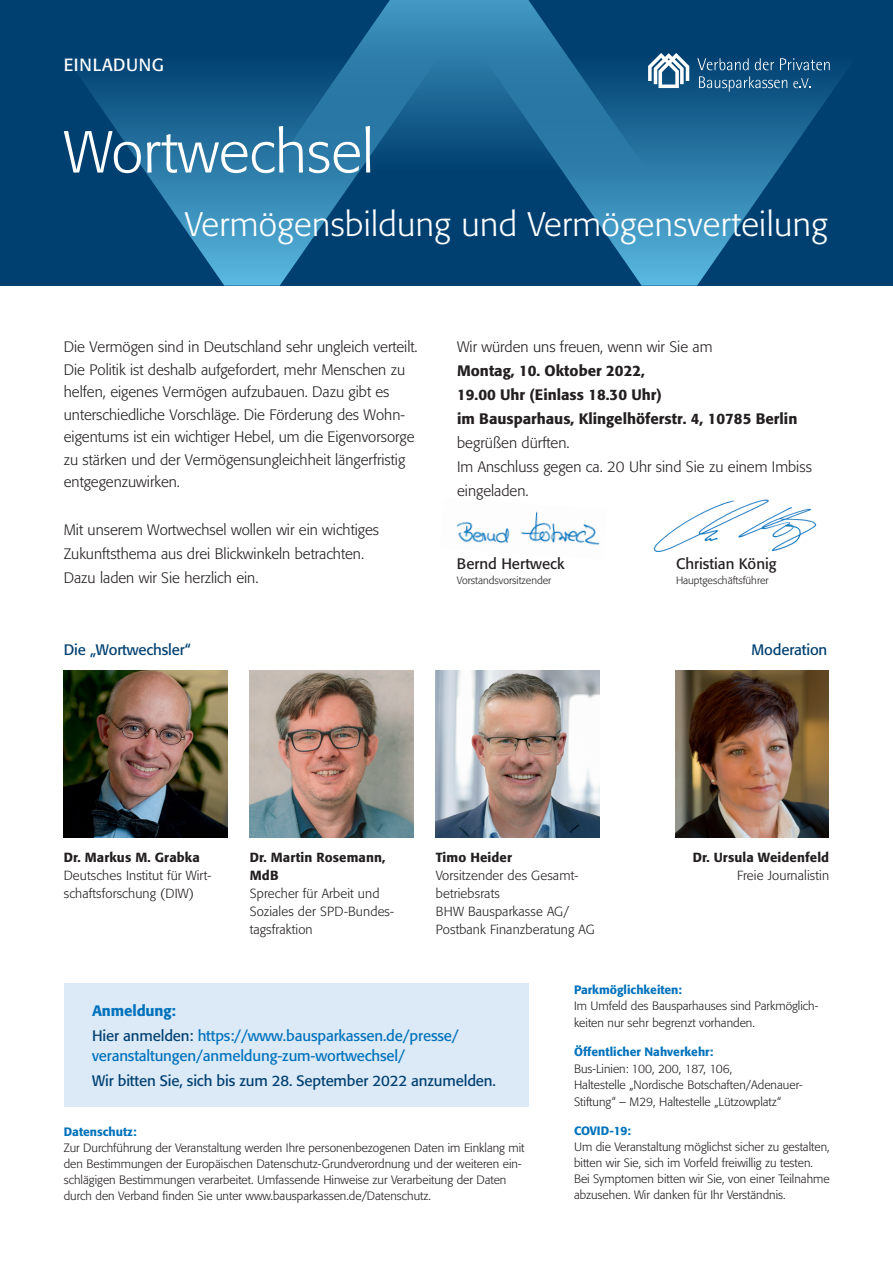
<style>
.page{position:relative;width:893px;height:1263px;background:#fff}
.page>*{position:absolute;margin:0;border:0;box-sizing:border-box;transform-origin:0 0}
.t1{font:300 58.65px "Formata";color:#fff}
.t2{font:300 33.75px "Formata";letter-spacing:.01em;color:#fff}
.t3{font:17.55px "Formata";letter-spacing:.04em;color:#fff}
.t4{font:300 15px/22.5px "Formata";color:#231f20}
.t5{font:15px/25.3px "Formata";letter-spacing:-.01em;color:#0072bc}
.t6{font:500 15px/24px "Formata";color:#231f20}
.t7{font:15px "Formata";letter-spacing:-.01em;color:#004071}
.t8{font:15px "Formata";color:#231f20}
.t9{font:300 13.05px/18px "Formata";letter-spacing:.01em;color:#231f20}
.t10{font:500 13.05px/18px "Formata";letter-spacing:.01em;color:#231f20}
.t11{font:300 12px/16px "Formata";color:#231f20}
.t12{font:500 12px "Formata";color:#0072bc}
.t13{font:300 10.5px "Formata";color:#231f20}
.s1{font-weight:500}
.s2{color:#004071}
</style>
<div class="page">
<img style="left:457px;top:511px;width:143px;height:34px">
<img style="left:653px;top:499px;width:164px;height:53px">
<div style="left:0;top:0;width:893px;height:286px;background:#004071"></div>
<svg style="left:79px;top:75px;width:281px;height:211px"></svg>
<svg style="left:272px;top:0;width:295px;height:170px"></svg>
<svg style="left:482px;top:55px;width:361px;height:231px"></svg>
<svg style="left:648px;top:53px;width:41px;height:35px"></svg>
<svg style="left:697px;top:58px;width:52px;height:12px"></svg>
<svg style="left:755px;top:58px;width:19px;height:12px"></svg>
<svg style="left:780px;top:58px;width:50px;height:12px"></svg>
<svg style="left:699px;top:76px;width:88px;height:16px"></svg>
<svg style="left:793px;top:78px;width:17px;height:10px"></svg>
<img style="left:64px;top:670px;width:163px;height:168px">
<img style="left:250px;top:670px;width:164px;height:168px">
<img style="left:436px;top:670px;width:164px;height:168px">
<img style="left:675px;top:670px;width:154px;height:168px">
<div style="left:64px;top:983px;width:465px;height:124px;background:#dce9f6"></div>
<h3 class="t3" style="left:64px;top:54px;width:102px">EINLADUNG</h3>
<h1 class="t1" style="left:64px;top:118px;width:312px">Wortwechsel</h1>
<h2 class="t2" style="left:185px;top:204px;width:644px">Vermögensbildung und Vermögensverteilung</h2>
<p class="t4" style="left:64px;top:336px;width:355px">Die Vermögen sind in Deutschland sehr ungleich verteilt.<br>Die Politik ist deshalb aufgefordert, mehr Menschen zu helfen, eigenes Vermögen aufzubauen. Dazu gibt es unterschiedliche Vorschläge. Die Förderung des Wohn&shy;eigentums ist ein wichtiger Hebel, um die Eigenvorsorge zu stärken und der Vermögensungleichheit längerfristig entgegenzuwirken.</p>
<p class="t4" style="left:64px;top:518px;width:317px;line-height:24px">Mit unserem Wortwechsel wollen wir ein wichtiges<br>Zukunftsthema aus drei Blickwinkeln betrachten.<br>Dazu laden wir Sie herzlich ein.</p>
<p class="t4" style="left:457px;top:336px;width:257px">Wir würden uns freuen, wenn wir Sie am</p>
<p class="t6" style="left:457px;top:359px;width:342px">Montag, 10. Oktober 2022,<br>19.00 Uhr (Einlass 18.30 Uhr)<br>im Bausparhaus, Klingelhöferstr. 4, 10785 Berlin</p>
<p class="t4" style="left:457px;top:431px;width:356px;line-height:24px">begrüßen dürften.<br>Im Anschluss gegen ca. 20 Uhr sind Sie zu einem Imbiss eingeladen.</p>
<p class="t8" style="left:457px;top:555px;width:109px">Bernd Hertweck</p>
<p class="t8" style="left:676px;top:555px;width:102px">Christian König</p>
<p class="t13" style="left:457px;top:574px;width:96px">Vorstandsvorsitzender</p>
<p class="t13" style="left:676px;top:574px;width:94px">Hauptgeschäftsführer</p>
<p class="t7" style="left:64px;top:641px;width:128px">Die „Wortwechsler“</p>
<p class="t7" style="left:751px;top:641px;width:77px">Moderation</p>
<p class="t10" style="left:64px;top:848px;width:137px">Dr. Markus M. Grabka</p>
<p class="t9" style="left:64px;top:866px;width:149px">Deutsches Institut für Wirt&shy;schaftsforschung (DIW)</p>
<p class="t10" style="left:250px;top:848px;width:137px">Dr. Martin Rosemann,<br>MdB</p>
<p class="t9" style="left:250px;top:884px;width:146px">Sprecher für Arbeit und<br>Soziales der SPD-Bundes&shy;tagsfraktion</p>
<p class="t10" style="left:436px;top:848px;width:78px">Timo Heider</p>
<p class="t9" style="left:436px;top:866px;width:160px">Vorsitzender des Gesamt&shy;betriebsrats<br>BHW Bausparkasse AG/<br>Postbank Finanzberatung AG</p>
<p class="t10" style="left:693px;top:848px;width:138px">Dr. Ursula Weidenfeld</p>
<p class="t9" style="left:737px;top:866px;width:94px">Freie Journalistin</p>
<p class="t5" style="left:92px;top:997px;width:368px"><span class="s1">Anmeldung:<br></span><span class="s2">Hier anmelden:</span> https://www.bausparkassen.de/presse/</p>
<p class="t5" style="left:92px;top:1043px;width:314px">veranstaltungen/anmeldung-zum-wortwechsel/</p>
<p class="t7" style="left:92px;top:1072px;width:405px">Wir bitten Sie, sich bis zum 28. September 2022 anzumelden.</p>
<p class="t12" style="left:64px;top:1124px;width:74px">Datenschutz:</p>
<p class="t11" style="left:64px;top:1139px;width:462px">Zur Durchführung der Veranstaltung werden Ihre personenbezogenen Daten im Einklang mit den Bestimmungen der Europäischen Datenschutz-Grundverordnung und der weiteren ein&shy;schlägigen Bestimmungen verarbeitet. Umfassende Hinweise zur Verarbeitung der Daten durch den Verband finden Sie unter www.bausparkassen.de/Datenschutz.</p>
<p class="t12" style="left:574px;top:982px;width:110px">Parkmöglichkeiten:</p>
<p class="t11" style="left:574px;top:998px;width:246px;line-height:16.5px">Im Umfeld des Bausparhauses sind Parkmöglich&shy;keiten nur sehr begrenzt vorhanden.</p>
<p class="t12" style="left:574px;top:1045px;width:141px">Öffentlicher Nahverkehr:</p>
<p class="t11" style="left:574px;top:1060px;width:230px;line-height:16.5px">Bus-Linien: 100, 200, 187, 106,<br>Haltestelle „Nordische Botschaften/Adenauer-<br>Stiftung“ – M29, Haltestelle „Lützowplatz“</p>
<p class="t12" style="left:574px;top:1123px;width:58px">COVID-19:</p>
<p class="t11" style="left:574px;top:1138px;width:257px">Um die Veranstaltung möglichst sicher zu gestalten, bitten wir Sie, sich im Vorfeld freiwillig zu testen.<br>Bei Symptomen bitten wir Sie, von einer Teilnahme abzusehen. Wir danken für Ihr Verständnis.</p>
</div>
